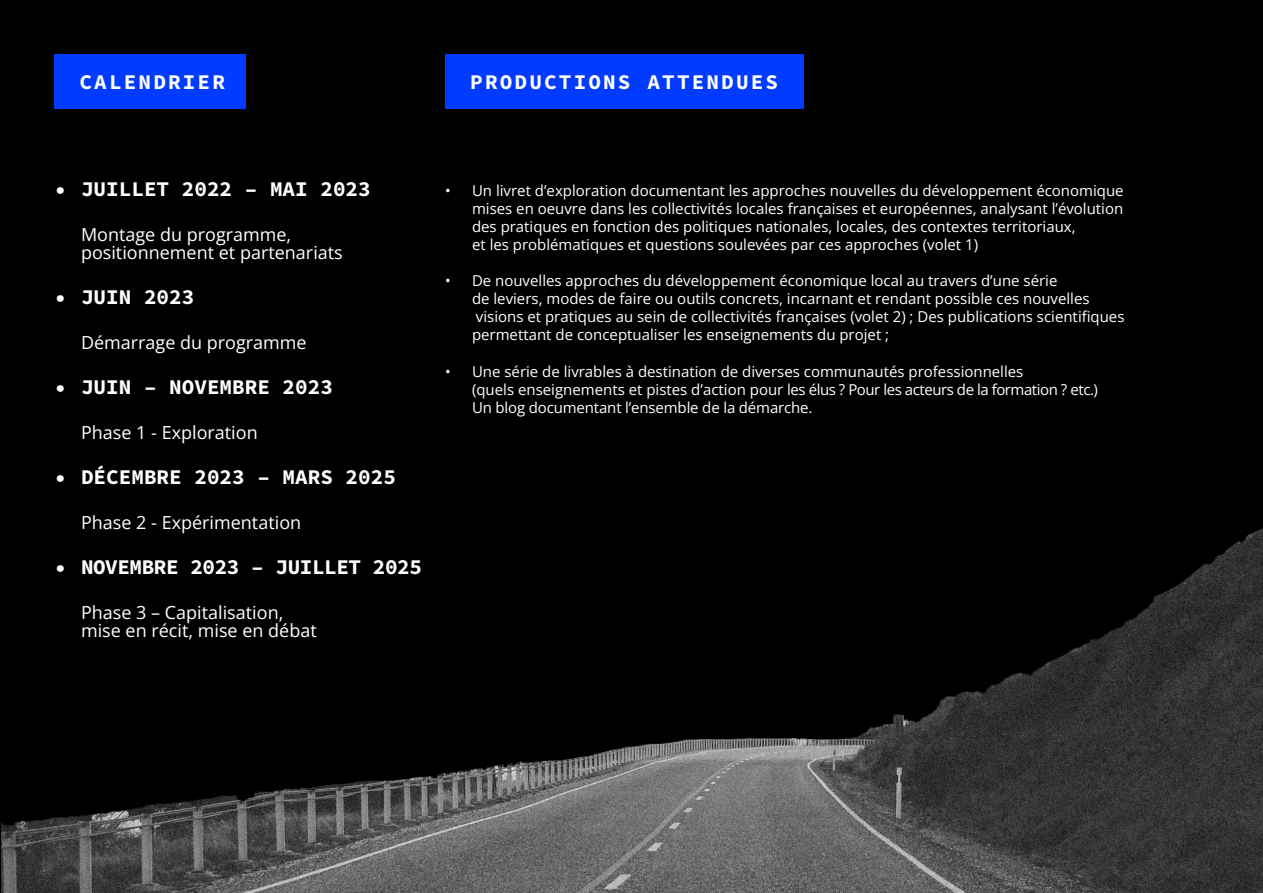
<style>
.page{position:relative;width:1263px;height:893px;background:#000001}
.page>*{position:absolute;margin:0;border:0;box-sizing:border-box;transform-origin:0 0}
.t1{font:21px "Source Code Variable";color:#fff}
.t2{font:21px "Source Code Variable";letter-spacing:.105em;color:#fff}
.t3{font:21px "Source Code Variable";letter-spacing:-.02em;color:#fff}
.t4{font:18px/18px "Open Sans";color:#fff}
.t5{font:15px/18px "Open Sans";color:#fff}
</style>
<div class="page">
<div style="left:445px;top:54px;width:358px;height:55px;background:#003bff"></div>
<div style="left:54px;top:54px;width:191px;height:55px;background:#003bff"></div>
<img style="left:1px;top:528px;width:1262px;height:365px">
<p class="t2" style="left:80px;top:67px;width:147px">CALENDRIER</p>
<p class="t2" style="left:470px;top:67px;width:309px">PRODUCTIONS ATTENDUES</p>
<p class="t1" style="left:54px;top:174px;width:318px">• JUILLET 2022 – MAI 2023</p>
<p class="t4" style="left:81px;top:225px;width:263px">Montage du programme, positionnement et partenariats</p>
<p class="t1" style="left:54px;top:282px;width:142px">• JUIN 2023</p>
<p class="t4" style="left:81px;top:333px;width:227px">Démarrage du programme</p>
<p class="t1" style="left:54px;top:372px;width:281px">• JUIN – NOVEMBRE 2023</p>
<p class="t4" style="left:81px;top:423px;width:178px">Phase 1 - Exploration</p>
<p class="t1" style="left:54px;top:462px;width:344px">• DÉCEMBRE 2023 – MARS 2025</p>
<p class="t4" style="left:81px;top:513px;width:222px">Phase 2 - Expérimentation</p>
<p class="t3" style="left:54px;top:552px;width:369px">• NOVEMBRE 2023 – JUILLET 2025</p>
<p class="t4" style="left:81px;top:603px;width:237px">Phase 3 – Capitalisation, mise en récit, mise en débat</p>
<p class="t5" style="left:472px;top:182px;width:653px;text-indent:-27px">• Un livret d’exploration documentant les approches nouvelles du développement économique mises en oeuvre dans les collectivités locales françaises et européennes, analysant l’évolution des pratiques en fonction des politiques nationales, locales, des contextes territoriaux,<br>et les problématiques et questions soulevées par ces approches (volet 1)</p>
<p class="t5" style="left:472px;top:272px;width:654px;text-indent:-27px">• De nouvelles approches du développement économique local au travers d’une série<br>de leviers, modes de faire ou outils concrets, incarnant et rendant possible ces nouvelles visions et pratiques au sein de collectivités françaises (volet 2) ; Des publications scientifiques permettant de conceptualiser les enseignements du projet ;</p>
<p class="t5" style="left:472px;top:362px;width:627px;text-indent:-27px">• Une série de livrables à destination de diverses communautés professionnelles<br>(quels enseignements et pistes d’action pour les élus ? Pour les acteurs de la formation ? etc.)<br>Un blog documentant l’ensemble de la démarche.</p>
</div>
